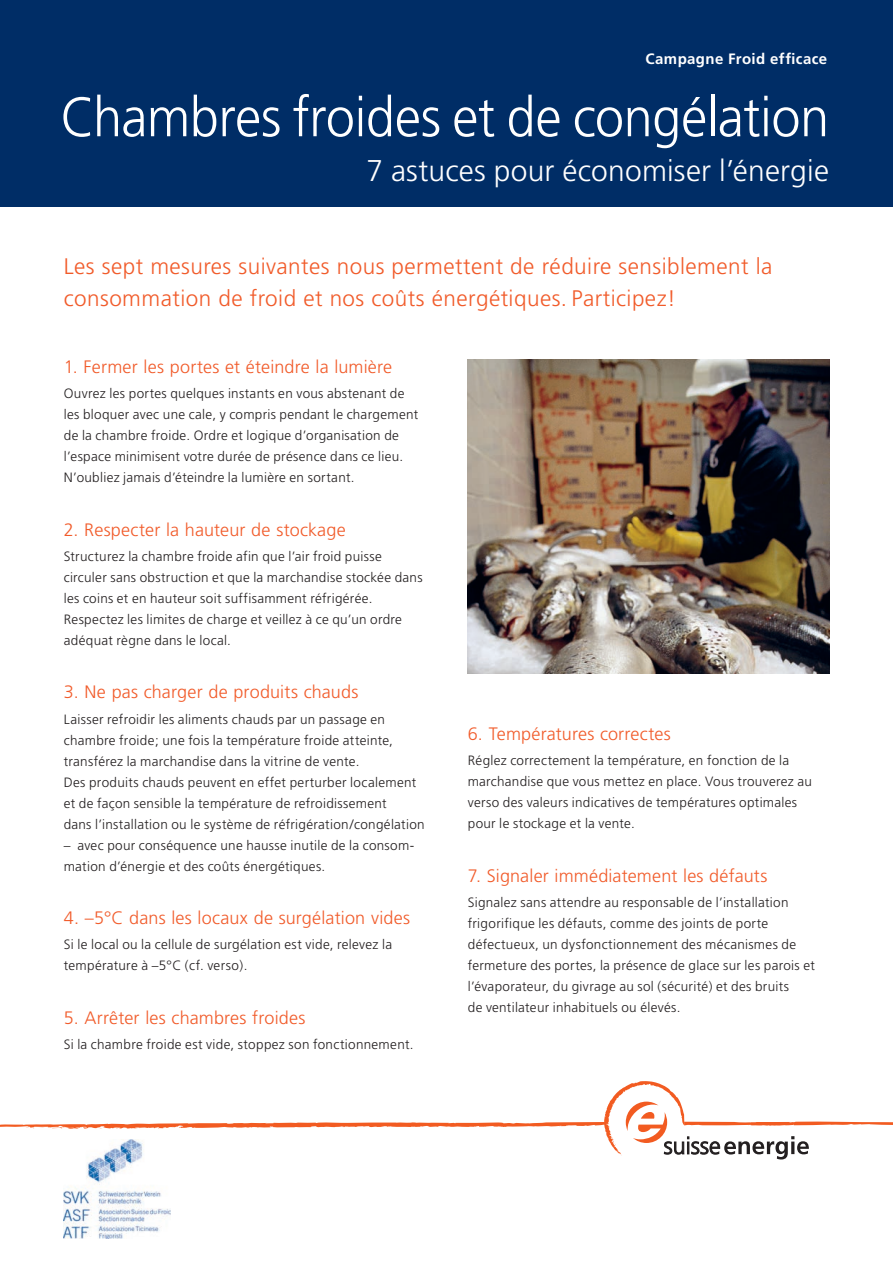
<style>
.page{position:relative;width:893px;height:1263px;background:#fff}
.page>*{position:absolute;margin:0;border:0;box-sizing:border-box;transform-origin:0 0}
.t1{font:300 55.5px "Frutiger";letter-spacing:-.01em;color:#fff;scale:.94 1}
.t2{font:300 30px "Frutiger";letter-spacing:.005em;color:#fff}
.t3{font:300 22.5px/31.5px "Frutiger";letter-spacing:.02em;color:#f15b2a}
.t4{font:300 18px "Frutiger";letter-spacing:.01em;color:#f15b2a}
.t5{font:700 15px "Frutiger";letter-spacing:.025em;color:#fff}
.t6{font:300 13.5px/21px "Frutiger";letter-spacing:.02em;color:#231f20}
</style>
<div class="page">
<div style="left:0;top:0;width:893px;height:206px;background:#002d66"></div>
<img style="left:468px;top:359px;width:361px;height:315px">
<svg style="left:0;top:1081px;width:893px;height:78px"></svg>
<img style="left:64px;top:1139px;width:107px;height:100px">
<p class="t5" style="left:645px;top:50px;width:183px">Campagne Froid efficace</p>
<h1 class="t1" style="left:60px;top:86px;width:819px">Chambres froides et de congélation</h1>
<h2 class="t2" style="left:366px;top:153px;width:464px">7 astuces pour économiser l’énergie</h2>
<h3 class="t3" style="left:64px;top:251px;width:710px">Les sept mesures suivantes nous permettent de réduire sensiblement la consommation de froid et nos coûts énergétiques. Participez!</h3>
<h3 class="t4" style="left:64px;top:356px;width:330px">1. Fermer les portes et éteindre la lumière</h3>
<p class="t6" style="left:64px;top:383px;width:356px">Ouvrez les portes quelques instants en vous abstenant de les bloquer avec une cale, y compris pendant le chargement de la chambre froide. Ordre et logique d’organisation de l’espace minimisent votre durée de présence dans ce lieu.<br>N’oubliez jamais d’éteindre la lumière en sortant.</p>
<h3 class="t4" style="left:64px;top:519px;width:283px">2. Respecter la hauteur de stockage</h3>
<p class="t6" style="left:64px;top:546px;width:360px">Structurez la chambre froide afin que l’air froid puisse circuler sans obstruction et que la marchandise stockée dans les coins et en hauteur soit suffisamment réfrigérée.<br>Respectez les limites de charge et veillez à ce qu’un ordre adéquat règne dans le local.</p>
<h3 class="t4" style="left:64px;top:682px;width:296px">3. Ne pas charger de produits chauds</h3>
<p class="t6" style="left:64px;top:709px;width:362px">Laisser refroidir les aliments chauds par un passage en chambre froide; une fois la température froide atteinte, transférez la marchandise dans la vitrine de vente.<br>Des produits chauds peuvent en effet perturber localement et de façon sensible la température de refroidissement<br>dans l’installation ou le système de réfrigération/congélation</p>
<p class="t6" style="left:64px;top:835px;width:352px">– avec pour conséquence une hausse inutile de la consom&shy;mation d’énergie et des coûts énergétiques.</p>
<h3 class="t4" style="left:64px;top:908px;width:348px">4. –5°C dans les locaux de surgélation vides</h3>
<p class="t6" style="left:64px;top:934px;width:330px">Si le local ou la cellule de surgélation est vide, relevez la température à –5°C (cf. verso).</p>
<h3 class="t4" style="left:64px;top:1007px;width:243px">5. Arrêter les chambres froides</h3>
<p class="t6" style="left:64px;top:1034px;width:351px">Si la chambre froide est vide, stoppez son fonctionnement.</p>
<h3 class="t4" style="left:468px;top:724px;width:205px">6. Températures correctes</h3>
<p class="t6" style="left:468px;top:750px;width:346px">Réglez correctement la température, en fonction de la marchandise que vous mettez en place. Vous trouverez au verso des valeurs indicatives de températures optimales pour le stockage et la vente.</p>
<h3 class="t4" style="left:468px;top:865px;width:301px">7. Signaler immédiatement les défauts</h3>
<p class="t6" style="left:468px;top:892px;width:349px">Signalez sans attendre au responsable de l’installation frigorifique les défauts, comme des joints de porte défectueux, un dysfonctionnement des mécanismes de fermeture des portes, la présence de glace sur les parois et l’évaporateur, du givrage au sol (sécurité) et des bruits<br>de ventilateur inhabituels ou élevés.</p>
</div>
